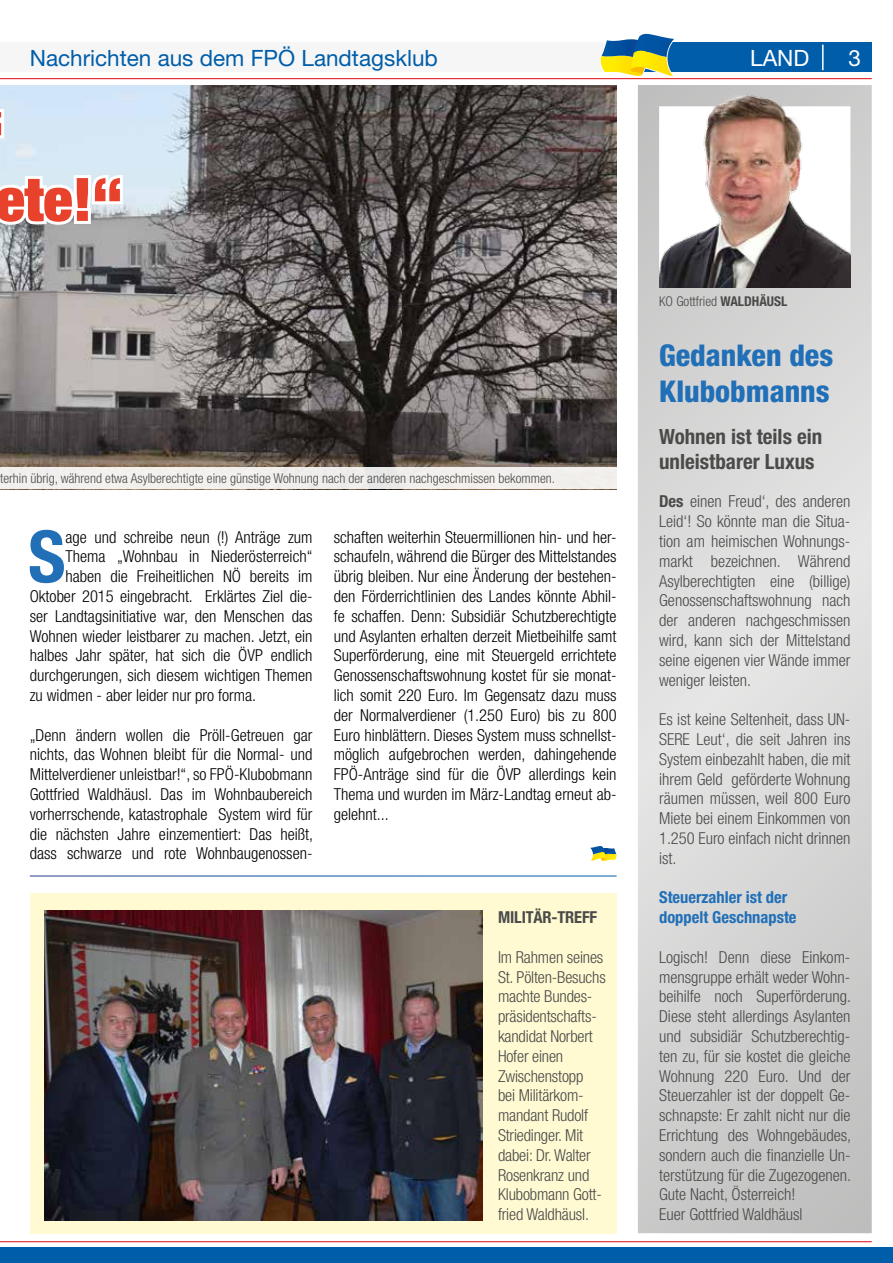
<style>
.page{position:relative;width:893px;height:1263px;background:#fff}
.page>*{position:absolute;margin:0;border:0;box-sizing:border-box;transform-origin:0 0}
.t1{font:700 condensed 72px "Helvetica Neue";color:#206fb7}
.t2{font:900 expanded 60px "Helvetica Neue";color:#e8412c}
.t3{font:800 condensed 30px/36px "Helvetica Neue";color:#206fb7}
.t4{font:22.5px "Helvetica Neue";color:#005da9}
.t5{font:22.5px "Helvetica Neue";color:#fff}
.t6{font:700 condensed 21px/25.2px "Helvetica Neue";color:#4a4a49}
.t7{font:300 condensed 16.5px/19.8px "Helvetica Neue";color:#000;text-align:justify}
.t8{font:300 condensed 16.5px/19.8px "Helvetica Neue";color:#4a4a49;text-align:justify}
.t9{font:700 condensed 16.5px/19.8px "Helvetica Neue";color:#206fb7}
.t10{font:700 condensed 16.5px "Helvetica Neue";letter-spacing:-.01em;color:#4a4a49}
.t11{font:300 condensed 13.5px "Helvetica Neue";color:#4a4a49}
.s1{font-weight:700}
</style>
<div class="page">
<div style="left:638px;top:43px;width:234px;height:29px;background:#005da9"></div>
<div style="left:0;top:43px;width:638px;height:29px;background:#f6f6f6"></div>
<hr style="left:822px;top:45px;width:2px;height:25px;background:#fff">
<hr style="left:0;top:78px;width:872px;height:1px;background:#e30613">
<hr style="left:0;top:1241px;width:872px;height:1px;background:#e30613">
<svg style="left:600px;top:33px;width:76px;height:44px"></svg>
<div style="left:30px;top:893px;width:587px;height:340px;background:#fffad2"></div>
<img style="left:0;top:85px;width:617px;height:383px">
<div style="left:0;top:468px;width:617px;height:21px;background:#f2f0ed"></div>
<svg style="left:0;top:106px;width:7px;height:35px"></svg>
<svg style="left:0;top:172px;width:126px;height:56px"></svg>
<div style="left:0;top:1248px;width:893px;height:15px;background:#005da9"></div>
<svg style="left:590px;top:846px;width:27px;height:15px"></svg>
<svg style="left:638px;top:85px;width:234px;height:1148px;background:#d6d6d5"></svg>
<img style="left:659px;top:92px;width:191px;height:196px">
<img style="left:44px;top:910px;width:439px;height:310px">
<h3 class="t4" style="left:30px;top:44px;width:410px">Nachrichten aus dem FPÖ Landtagsklub</h3>
<h3 class="t5" style="left:849px;top:44px;width:14px">3</h3>
<h3 class="t5" style="left:750px;top:44px;width:61px">LAND</h3>
<h2 class="t2" style="left:-4px;top:161px;width:128px">ete!“</h2>
<p class="t11" style="left:0;top:471px;width:556px">terhin übrig, während etwa Asylberechtigte eine günstige Wohnung nach der anderen nachgeschmissen bekommen.</p>
<h1 class="t1" style="left:28px;top:513px;width:39px">S</h1>
<p class="t7" style="left:66px;top:527px;width:249px">age und schreibe neun (!) Anträge zum</p>
<p class="t7" style="left:66px;top:546px;width:248px">Thema „Wohnbau in Niederösterreich“</p>
<p class="t7" style="left:66px;top:566px;width:249px">haben die Freiheitlichen NÖ bereits im</p>
<p class="t7" style="left:30px;top:586px;width:284px">Oktober 2015 eingebracht. Erklärtes Ziel die-</p>
<p class="t7" style="left:30px;top:606px;width:284px">ser Landtagsinitiative war, den Menschen das</p>
<p class="t7" style="left:30px;top:626px;width:284px">Wohnen wieder leistbarer zu machen. Jetzt, ein</p>
<p class="t7" style="left:30px;top:645px;width:284px">halbes Jahr später, hat sich die ÖVP endlich</p>
<p class="t7" style="left:30px;top:665px;width:284px">durchgerungen, sich diesem wichtigen Themen</p>
<p class="t7" style="left:30px;top:685px;width:228px">zu widmen - aber leider nur pro forma.</p>
<p class="t7" style="left:30px;top:725px;width:285px">„Denn ändern wollen die Pröll-Getreuen gar nichts, das Wohnen bleibt für die Normal- und Mittelverdiener unleistbar!“, so FPÖ-Klubobmann Gottfried Waldhäusl. Das im Wohnbaubereich vorherrschende, katastrophale System wird für die nächsten Jahre einzementiert: Das heißt, dass schwarze und rote Wohnbaugenossen-</p>
<p class="t7" style="left:334px;top:527px;width:284px">schaften weiterhin Steuermillionen hin- und her&shy;schaufeln, während die Bürger des Mittelstandes übrig bleiben. Nur eine Änderung der bestehen&shy;den Förderrichtlinien des Landes könnte Abhil&shy;fe schaffen. Denn: Subsidiär Schutzberechtigte und Asylanten erhalten derzeit Mietbeihilfe samt Superförderung, eine mit Steuergeld errichtete Genossenschaftswohnung kostet für sie monat&shy;lich somit 220 Euro. Im Gegensatz dazu muss der Normalverdiener (1.250 Euro) bis zu 800<br>Euro hinblättern. Dieses System muss schnellst&shy;möglich aufgebrochen werden, dahingehende FPÖ-Anträge sind für die ÖVP allerdings kein Thema und wurden im März-Landtag erneut ab&shy;gelehnt...</p>
<p class="t10" style="left:498px;top:907px;width:101px">MILITÄR-TREFF</p>
<p class="t8" style="left:498px;top:947px;width:109px;text-align:left">Im Rahmen seines<br>St. Pölten-Besuchs machte Bundes&shy;präsidentschafts&shy;kandidat Norbert<br>Hofer einen<br>Zwischenstopp<br>bei Militärkom&shy;mandant Rudolf<br>Striedinger. Mit dabei: Dr. Walter<br>Rosenkranz und<br>Klubobmann Gott&shy;fried Waldhäusl.</p>
<p class="t11" style="left:659px;top:294px;width:130px">KO Gottfried <span class="s1">WALDHÄUSL</span></p>
<h3 class="t3" style="left:659px;top:337px;width:176px">Gedanken des<br>Klubobmanns</h3>
<p class="t6" style="left:659px;top:423px;width:165px">Wohnen ist teils ein unleistbarer Luxus</p>
<p class="t8" style="left:659px;top:491px;width:193px"><span class="s1">Des</span> einen Freud‘, des anderen Leid‘! So könnte man die Situa&shy;tion am heimischen Wohnungs&shy;markt bezeichnen. Während Asylberechtigten eine (billige)<br>Genossenschaftswohnung nach der anderen nachgeschmissen wird, kann sich der Mittelstand seine eigenen vier Wände immer weniger leisten.</p>
<p class="t8" style="left:659px;top:709px;width:193px">Es ist keine Seltenheit, dass UN-SERE Leut‘, die seit Jahren ins System einbezahlt haben, die mit ihrem Geld geförderte Wohnung räumen müssen, weil 800 Euro Miete bei einem Einkommen von 1.250 Euro einfach nicht drinnen ist.</p>
<p class="t9" style="left:659px;top:887px;width:139px">Steuerzahler ist der doppelt Geschnapste</p>
<p class="t8" style="left:659px;top:947px;width:193px;text-align:left">Logisch! Denn diese Einkom&shy;mensgruppe erhält weder Wohn&shy;beihilfe noch Superförderung.<br>Diese steht allerdings Asylanten und subsidiär Schutzberechtig&shy;ten zu, für sie kostet die gleiche<br>Wohnung 220 Euro. Und der<br>Steuerzahler ist der doppelt Ge&shy;schnapste: Er zahlt nicht nur die<br>Errichtung des Wohngebäudes, sondern auch die finanzielle Un&shy;terstützung für die Zugezogenen.<br>Gute Nacht, Österreich!<br>Euer Gottfried Waldhäusl</p>
</div>
